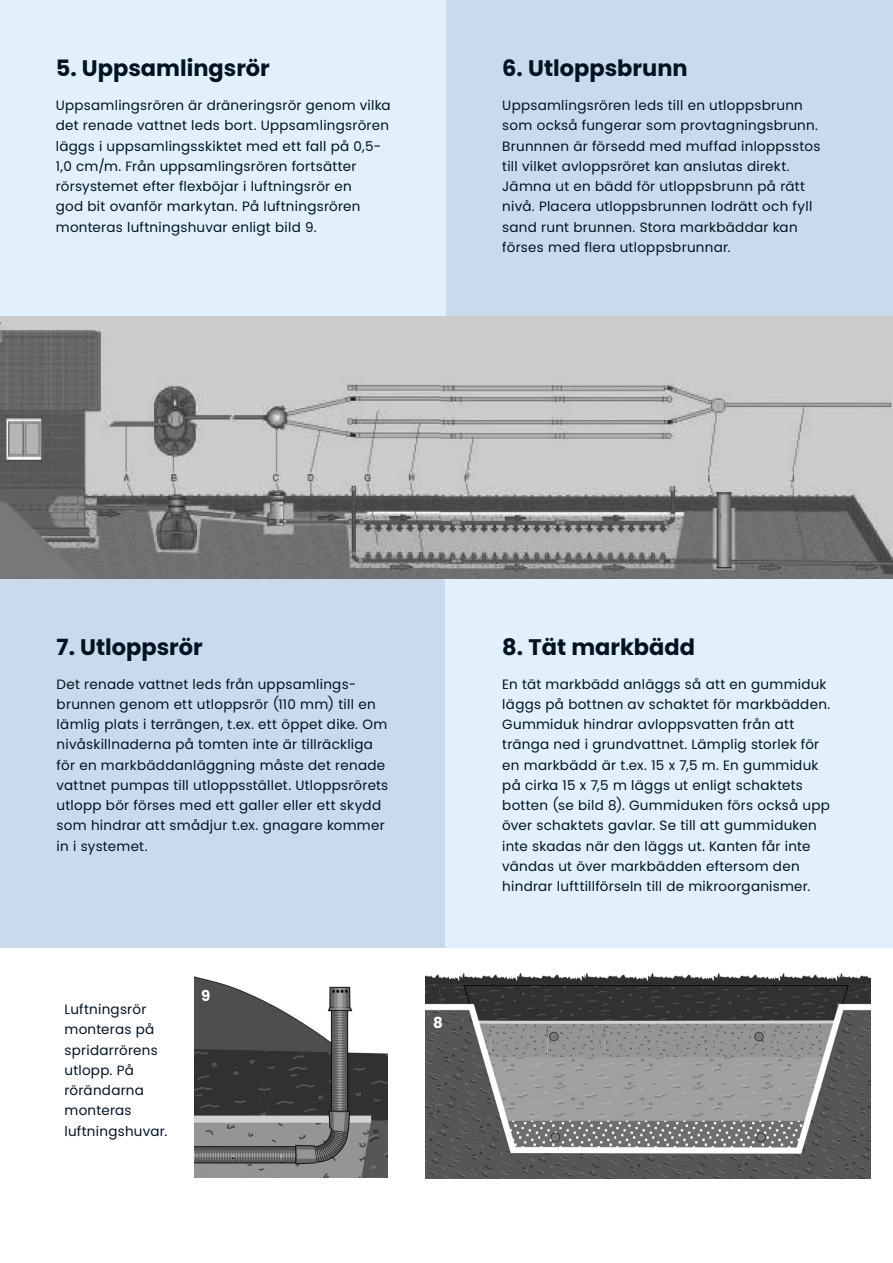
<style>
.page{position:relative;width:893px;height:1263px;background:#fff}
.page>*{position:absolute;margin:0;border:0;box-sizing:border-box;transform-origin:0 0}
.Subhead_-_15pt{font:700 22.5px "Poppins";color:#001322}
.Medium_Header_-_35pt{font:700 15px "Poppins";color:#fff}
.Body_Copy_-_9pt{font:13.5px/20.2px "Poppins";letter-spacing:.02em;color:#001322}
</style>
<div class="page">
<div style="left:0;top:578px;width:446px;height:369px;background:#cad9eb"></div>
<div style="left:446px;top:578px;width:447px;height:369px;background:#e1f0fa"></div>
<img style="left:0;top:316px;width:893px;height:262px">
<div style="left:0;top:0;width:446px;height:316px;background:#e1f0fa"></div>
<div style="left:446px;top:0;width:447px;height:316px;background:#cad9eb"></div>
<img style="left:195px;top:976px;width:192px;height:201px">
<img style="left:425px;top:973px;width:446px;height:205px">
<p class="Subhead_-_15pt" style="left:56px;top:55px;width:216px">5. Uppsamlingsrör</p>
<p class="Body_Copy_-_9pt" style="left:56px;top:95px;width:336px">Uppsamlingsrören är dräneringsrör genom vilka det renade vattnet leds bort. Uppsamlingsrören läggs i uppsamlingsskiktet med ett fall på 0,5- 1,0 cm/m. Från uppsamlingsrören fortsätter rörsystemet efter flexböjar i luftningsrör en<br>god bit ovanför markytan. På luftningsrören monteras luftningshuvar enligt bild 9.</p>
<p class="Subhead_-_15pt" style="left:502px;top:55px;width:187px">6. Utloppsbrunn</p>
<p class="Body_Copy_-_9pt" style="left:502px;top:95px;width:320px">Uppsamlingsrören leds till en utloppsbrunn som också fungerar som provtagningsbrunn.<br>Brunnnen är försedd med muffad inloppsstos till vilket avloppsröret kan anslutas direkt.<br>Jämna ut en bädd för utloppsbrunn på rätt nivå. Placera utloppsbrunnen lodrätt och fyll sand runt brunnen. Stora markbäddar kan förses med flera utloppsbrunnar.</p>
<p class="Subhead_-_15pt" style="left:57px;top:634px;width:148px">7. Utloppsrör</p>
<p class="Body_Copy_-_9pt" style="left:57px;top:674px;width:333px">Det renade vattnet leds från uppsamlings&shy;brunnen genom ett utloppsrör (110 mm) till en lämlig plats i terrängen, t.ex. ett öppet dike. Om nivåskillnaderna på tomten inte är tillräckliga för en markbäddanläggning måste det renade vattnet pumpas till utloppsstället. Utloppsrörets utlopp bör förses med ett galler eller ett skydd som hindrar att smådjur t.ex. gnagare kommer in i systemet.</p>
<p class="Body_Copy_-_9pt" style="left:64px;top:999px;width:104px">Luftningsrör monteras på spridarrörens utlopp. På rörändarna monteras luftningshuvar.</p>
<p class="Medium_Header_-_35pt" style="left:201px;top:987px;width:11px">9</p>
<p class="Medium_Header_-_35pt" style="left:433px;top:1014px;width:11px">8</p>
<p class="Subhead_-_15pt" style="left:502px;top:634px;width:194px">8. Tät markbädd</p>
<p class="Body_Copy_-_9pt" style="left:502px;top:674px;width:329px">En tät markbädd anläggs så att en gummiduk läggs på bottnen av schaktet för markbädden.<br>Gummiduk hindrar avloppsvatten från att tränga ned i grundvattnet. Lämplig storlek för en markbädd är t.ex. 15 x 7,5 m. En gummiduk på cirka 15 x 7,5 m läggs ut enligt schaktets botten (se bild 8). Gummiduken förs också upp över schaktets gavlar. Se till att gummiduken inte skadas när den läggs ut. Kanten får inte vändas ut över markbädden eftersom den hindrar lufttillförseln till de mikroorganismer.</p>
</div>
